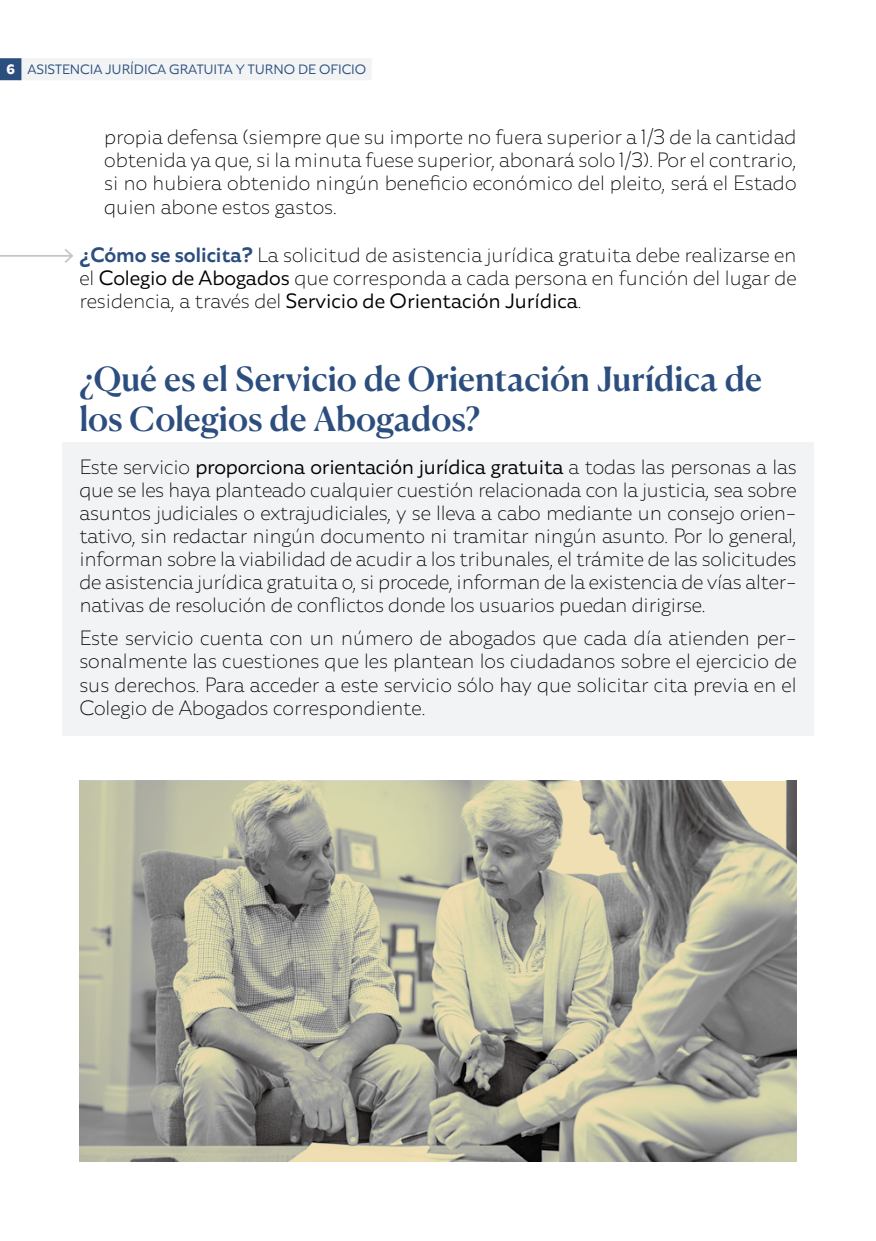
<style>
.page{position:relative;width:876px;height:1241px;background:#fff}
.page>*{position:absolute;margin:0;border:0;box-sizing:border-box;transform-origin:0 0}
.t1{font:500 33.25px/39.9px "Canela Deck";letter-spacing:-.005em;color:#2c4e7f}
.t2{font:200 19.25px/23.1px "Agile Sans";color:#000;text-align:justify}
.t3{font:300 12.6px "Agile Sans";color:#2c4e7f}
.s1{font-weight:700;color:#fff}
.s2{font-weight:500;color:#2c4e7f}
.s3{font-weight:300}
</style>
<div class="page">
<div style="left:62px;top:442px;width:752px;height:293px;background:#f1f3f4"></div>
<div style="left:19px;top:58px;width:353px;height:22px;background:#f1f3f4"></div>
<div style="left:0;top:58px;width:21px;height:22px;background:#2c4e7f"></div>
<hr style="left:0;top:255px;width:72px;height:2px;background:#c1c7c7">
<svg style="left:63px;top:249px;width:10px;height:14px"></svg>
<svg style="left:79px;top:780px;width:717px;height:381px;background:#a7a694"></svg>
<p class="t3" style="left:7px;top:61px;width:361px"><span class="s1">6</span> ASISTENCIA JURÍDICA GRATUITA Y TURNO DE OFICIO</p>
<p class="t2" style="left:104px;top:125px;width:693px">propia defensa (siempre que su importe no fuera superior a 1/3 de la cantidad obtenida ya que, si la minuta fuese superior, abonará solo 1/3). Por el contrario, si no hubiera obtenido ningún beneficio económico del pleito, será el Estado quien abone estos gastos.</p>
<p class="t2" style="left:79px;top:242px;width:718px"><span class="s2">¿Cómo se solicita?</span> La solicitud de asistencia jurídica gratuita debe realizarse en el <span class="s3">Colegio de Abogados</span> que corresponda a cada persona en función del lugar de residencia, a través del <span class="s3">Servicio de Orientación Jurídica</span>.</p>
<h1 class="t1" style="left:79px;top:355px;width:684px">¿Qué es el Servicio de Orientación Jurídica de los Colegios de Abogados?</h1>
<p class="t2" style="left:79px;top:454px;width:718px">Este servicio <span class="s3">proporciona orientación jurídica gratuita</span> a todas las personas a las que se les haya planteado cualquier cuestión relacionada con la justicia, sea sobre asuntos judiciales o extrajudiciales, y se lleva a cabo mediante un consejo orien&shy;tativo, sin redactar ningún documento ni tramitar ningún asunto. Por lo general, informan sobre la viabilidad de acudir a los tribunales, el trámite de las solicitudes de asistencia jurídica gratuita o, si procede, informan de la existencia de vías alter&shy;nativas de resolución de conflictos donde los usuarios puedan dirigirse.</p>
<p class="t2" style="left:79px;top:626px;width:718px">Este servicio cuenta con un número de abogados que cada día atienden per&shy;sonalmente las cuestiones que les plantean los ciudadanos sobre el ejercicio de sus derechos. Para acceder a este servicio sólo hay que solicitar cita previa en el Colegio de Abogados correspondiente.</p>
</div>
